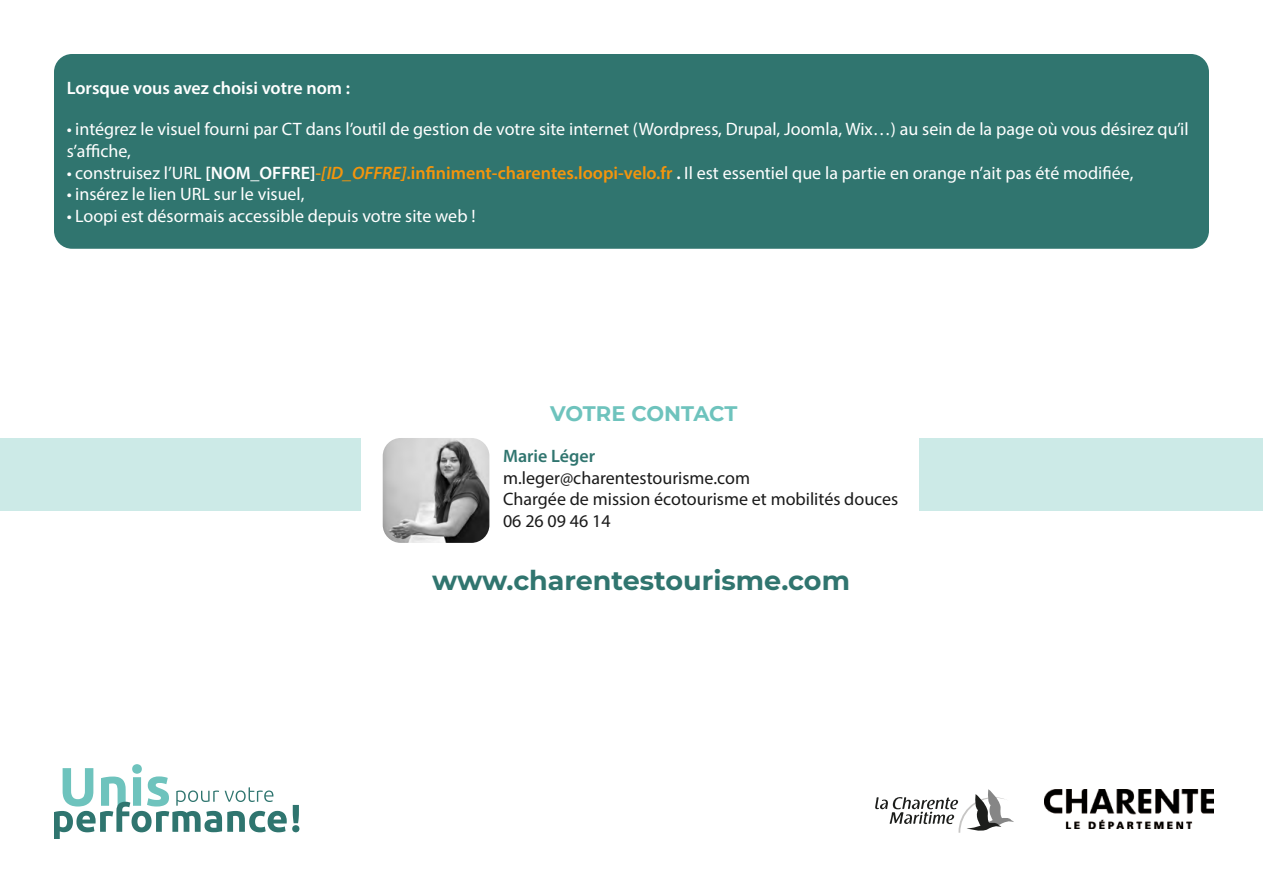
<style>
.page{position:relative;width:1263px;height:893px;background:#fff}
.page>*{position:absolute;margin:0;border:0;box-sizing:border-box;transform-origin:0 0}
.t1{font:700 27px "Montserrat";color:#30756f}
.t2{font:700 21px "Montserrat";letter-spacing:-.01em;color:#6ec3bd}
.t3{font:18px/21.6px "Myriad Pro";color:#fff}
.t4{font:18px/21.6px "Myriad Pro";color:#1a1a1a}
.t5{font:600 18px "Myriad Pro";color:#fff}
.t6{font:600 18px "Myriad Pro";color:#30756f}
.s1{font-weight:600}
.s2{font-weight:600;color:#f4950c}
.s3{font-weight:600;font-style:italic;color:#f4950c}
</style>
<div class="page">
<svg style="left:875px;top:789px;width:139px;height:44px"></svg>
<img style="left:1045px;top:790px;width:168px;height:38px">
<svg style="left:54px;top:764px;width:245px;height:75px"></svg>
<div style="left:0;top:438px;width:1263px;height:72px;background:#cceae7"></div>
<div style="left:361px;top:385px;width:557px;height:178px;background:#fff"></div>
<img style="left:383px;top:438px;width:106px;height:105px">
<div style="left:54px;top:54px;width:1155px;height:195px;background:#30756f;border-radius:18px"></div>
<p class="t5" style="left:67px;top:77px;width:285px">Lorsque vous avez choisi votre nom :</p>
<p class="t3" style="left:67px;top:118px;width:1123px">• intégrez le visuel fourni par CT dans l’outil de gestion de votre site internet (Wordpress, Drupal, Joomla, Wix…) au sein de la page où vous désirez qu’il s’affiche,</p>
<p class="t3" style="left:67px;top:162px;width:1068px">• construisez l’URL <span class="s1">[NOM_OFFRE]</span><span class="s2">-</span><span class="s3">[ID_OFFRE]</span><span class="s2">.infiniment-charentes.loopi-velo.fr</span> <span class="s1">.</span> Il est essentiel que la partie en orange n’ait pas été modifiée,</p>
<p class="t3" style="left:67px;top:183px;width:239px">• insérez le lien URL sur le visuel,</p>
<p class="t3" style="left:67px;top:205px;width:410px">• Loopi est désormais accessible depuis votre site web !</p>
<p class="t2" style="left:550px;top:398px;width:189px">VOTRE CONTACT</p>
<p class="t6" style="left:503px;top:445px;width:94px">Marie Léger</p>
<p class="t4" style="left:503px;top:467px;width:397px">m.leger@charentestourisme.com<br>Chargée de mission écotourisme et mobilités douces<br>06 26 09 46 14</p>
<h1 class="t1" style="left:432px;top:561px;width:419px">www.charentestourisme.com</h1>
</div>
